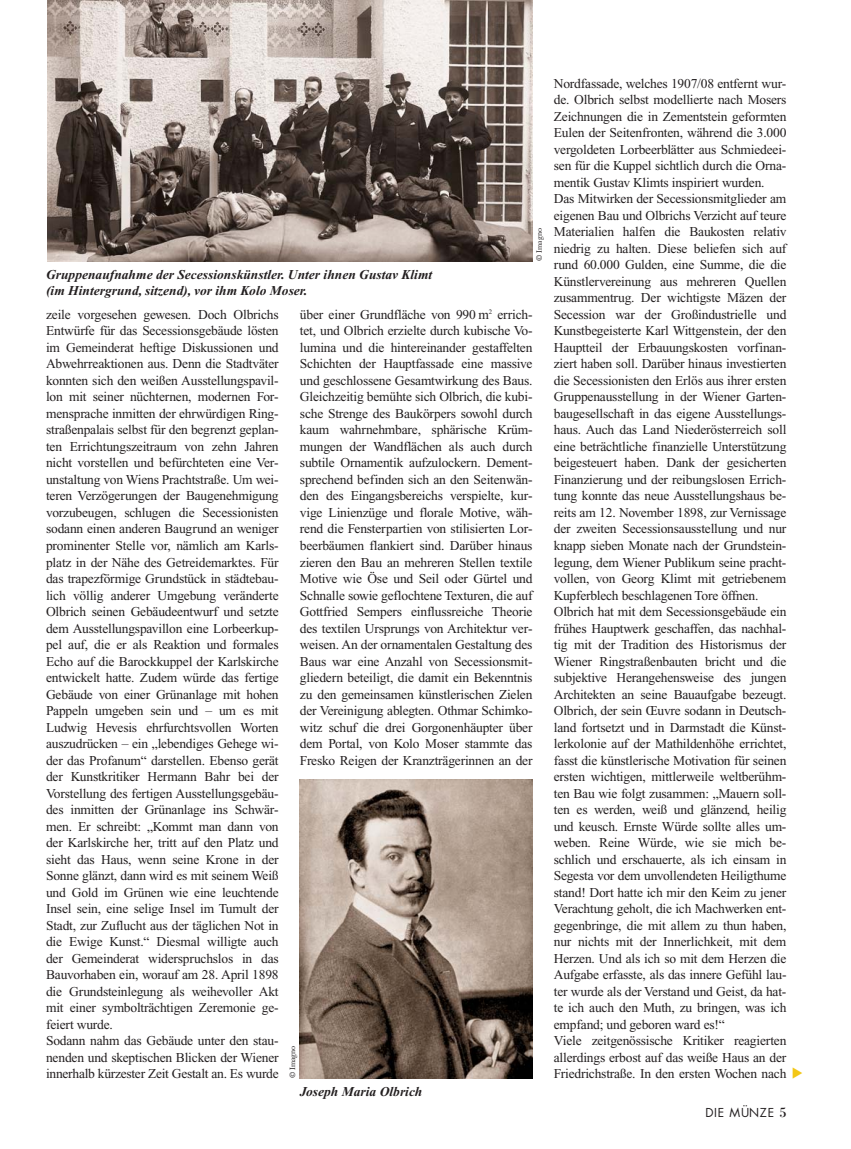
<style>
.page{position:relative;width:851px;height:1149px;background:#fff}
.page>*{position:absolute;margin:0;border:0;box-sizing:border-box;transform-origin:0 0}
.t1{font:13.5px/16.5px "Times New Roman";letter-spacing:-.015em;color:#231f20}
.t2{font:italic 700 13.5px/16.2px "Times New Roman";color:#231f20}
.t3{font:12px "Futura";letter-spacing:.06em;color:#231f20}
.t4{font:7.5px "Janson Text";color:#231f20}
.s1{font-family:"Bodoni";font-size:14.25px}
</style>
<div class="page">
<img style="left:300px;top:779px;width:232px;height:298px">
<img style="left:48px;top:1px;width:484px;height:260px">
<p class="t2" style="left:46px;top:267px;width:387px">Gruppenaufnahme der Secessionskünstler. Unter ihnen Gustav Klimt (im Hintergrund, sitzend), vor ihm Kolo Moser.</p>
<p class="t4" style="left:536px;top:261px;width:34px;rotate:-90deg">© Imagno</p>
<p class="t1" style="left:46px;top:307px;width:234px">zeile vorgesehen gewesen. Doch Olbrichs Entwürfe für das Secessionsgebäude lösten im Gemeinderat heftige Diskussionen und Abwehrreaktionen aus. Denn die Stadtväter konnten sich den weißen Ausstellungspavil&shy;lon mit seiner nüchternen, modernen For&shy;mensprache inmitten der ehrwürdigen Ring&shy;straßenpalais selbst für den begrenzt geplan&shy;ten Errichtungszeitraum von zehn Jahren nicht vorstellen und befürchteten eine Ver&shy;unstaltung von Wiens Prachtstraße. Um wei&shy;teren Verzögerungen der Baugenehmigung vorzubeugen, schlugen die Secessionisten sodann einen anderen Baugrund an weniger prominenter Stelle vor, nämlich am Karls&shy;platz in der Nähe des Getreidemarktes. Für das trapezförmige Grundstück in städtebau&shy;lich völlig anderer Umgebung veränderte Olbrich seinen Gebäudeentwurf und setzte dem Ausstellungspavillon eine Lorbeerkup&shy;pel auf, die er als Reaktion und formales Echo auf die Barockkuppel der Karlskirche entwickelt hatte. Zudem würde das fertige Gebäude von einer Grünanlage mit hohen Pappeln umgeben sein und – um es mit Ludwig Hevesis ehrfurchtsvollen Worten auszudrücken – ein „lebendiges Gehege wi&shy;der das Profanum“ darstellen. Ebenso gerät der Kunstkritiker Hermann Bahr bei der Vorstellung des fertigen Ausstellungsgebäu&shy;des inmitten der Grünanlage ins Schwär&shy;men. Er schreibt: „Kommt man dann von der Karlskirche her, tritt auf den Platz und sieht das Haus, wenn seine Krone in der Sonne glänzt, dann wird es mit seinem Weiß und Gold im Grünen wie eine leuchtende Insel sein, eine selige Insel im Tumult der Stadt, zur Zuflucht aus der täglichen Not in die Ewige Kunst.“ Diesmal willigte auch der Gemeinderat widerspruchslos in das Bauvorhaben ein, worauf am 28. April 1898 die Grundsteinlegung als weihevoller Akt mit einer symbolträchtigen Zeremonie ge&shy;feiert wurde.<br>Sodann nahm das Gebäude unter den stau&shy;nenden und skeptischen Blicken der Wiener innerhalb kürzester Zeit Gestalt an. Es wurde</p>
<p class="t1" style="left:300px;top:307px;width:234px;text-align:justify">über einer Grundfläche von 990 m<sup>2</sup> errich&shy;tet, und Olbrich erzielte durch kubische Vo&shy;lumina und die hintereinander gestaffelten Schichten der Hauptfassade eine massive und geschlossene Gesamtwirkung des Baus.<br>Gleichzeitig bemühte sich Olbrich, die kubi&shy;sche Strenge des Baukörpers sowohl durch kaum wahrnehmbare, sphärische Krüm&shy;mungen der Wandflächen als auch durch subtile Ornamentik aufzulockern. Dement&shy;sprechend befinden sich an den Seitenwän&shy;den des Eingangsbereichs verspielte, kur&shy;vige Linienzüge und florale Motive, wäh&shy;rend die Fensterpartien von stilisierten Lor&shy;beerbäumen flankiert sind. Darüber hinaus zieren den Bau an mehreren Stellen textile Motive wie Öse und Seil oder Gürtel und Schnalle sowie geflochtene Texturen, die auf Gottfried Sempers einflussreiche Theorie des textilen Ursprungs von Architektur ver&shy;weisen. An der ornamentalen Gestaltung des Baus war eine Anzahl von Secessionsmit&shy;gliedern beteiligt, die damit ein Bekenntnis zu den gemeinsamen künstlerischen Zielen der Vereinigung ablegten. Othmar Schimko&shy;witz schuf die drei Gorgonenhäupter über dem Portal, von Kolo Moser stammte das Fresko Reigen der Kranzträgerinnen an der</p>
<p class="t4" style="left:289px;top:1077px;width:34px;rotate:-90deg">© Imagno</p>
<p class="t2" style="left:300px;top:1084px;width:124px">Joseph Maria Olbrich</p>
<p class="t1" style="left:553px;top:76px;width:234px">Nordfassade, welches 1907/08 entfernt wur&shy;de. Olbrich selbst modellierte nach Mosers Zeichnungen die in Zementstein geformten Eulen der Seitenfronten, während die 3.000 vergoldeten Lorbeerblätter aus Schmiedeei&shy;sen für die Kuppel sichtlich durch die Orna&shy;mentik Gustav Klimts inspiriert wurden.<br>Das Mitwirken der Secessionsmitglieder am eigenen Bau und Olbrichs Verzicht auf teure Materialien halfen die Baukosten relativ niedrig zu halten. Diese beliefen sich auf rund 60.000 Gulden, eine Summe, die die Künstlervereinung aus mehreren Quellen zusammentrug. Der wichtigste Mäzen der Secession war der Großindustrielle und Kunstbegeisterte Karl Wittgenstein, der den Hauptteil der Erbauungskosten vorfinan&shy;ziert haben soll. Darüber hinaus investierten die Secessionisten den Erlös aus ihrer ersten Gruppenausstellung in der Wiener Garten&shy;baugesellschaft in das eigene Ausstellungs&shy;haus. Auch das Land Niederösterreich soll eine beträchtliche finanzielle Unterstützung beigesteuert haben. Dank der gesicherten Finanzierung und der reibungslosen Errich&shy;tung konnte das neue Ausstellungshaus be&shy;reits am 12. November 1898, zur Vernissage der zweiten Secessionsausstellung und nur knapp sieben Monate nach der Grundstein&shy;legung, dem Wiener Publikum seine pracht&shy;vollen, von Georg Klimt mit getriebenem Kupferblech beschlagenen Tore öffnen.<br>Olbrich hat mit dem Secessionsgebäude ein frühes Hauptwerk geschaffen, das nachhal&shy;tig mit der Tradition des Historismus der Wiener Ringstraßenbauten bricht und die subjektive Herangehensweise des jungen Architekten an seine Bauaufgabe bezeugt.<br>Olbrich, der sein Œuvre sodann in Deutsch&shy;land fortsetzt und in Darmstadt die Künst&shy;lerkolonie auf der Mathildenhöhe errichtet, fasst die künstlerische Motivation für seinen ersten wichtigen, mittlerweile weltberühm&shy;ten Bau wie folgt zusammen: „Mauern soll&shy;ten es werden, weiß und glänzend, heilig und keusch. Ernste Würde sollte alles um&shy;weben. Reine Würde, wie sie mich be&shy;schlich und erschauerte, als ich einsam in Segesta vor dem unvollendeten Heiligthume stand! Dort hatte ich mir den Keim zu jener Verachtung geholt, die ich Machwerken ent&shy;gegenbringe, die mit allem zu thun haben, nur nichts mit der Innerlichkeit, mit dem Herzen. Und als ich so mit dem Herzen die Aufgabe erfasste, als das innere Gefühl lau&shy;ter wurde als der Verstand und Geist, da hat&shy;te ich auch den Muth, zu bringen, was ich empfand; und geboren ward es!“<br>Viele zeitgenössische Kritiker reagierten allerdings erbost auf das weiße Haus an der Friedrichstraße. In den ersten Wochen nach</p>
<p class="t3" style="left:705px;top:1106px;width:82px">DIE MÜNZE <span class="s1">5</span></p>
</div>
